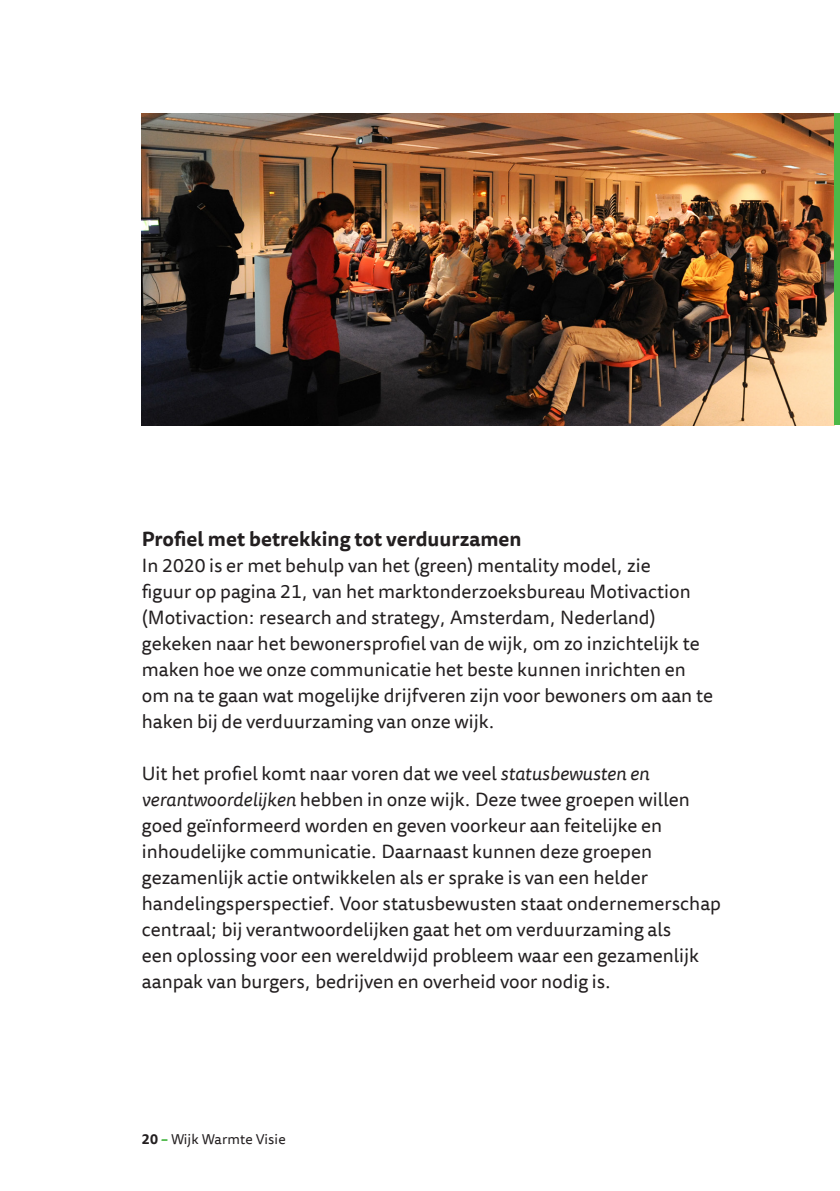
<style>
.page{position:relative;width:840px;height:1191px;background:#fff}
.page>*{position:absolute;margin:0;border:0;box-sizing:border-box;transform-origin:0 0}
.Plat_tussenkop_zwart{font:700 20px "Tisa Sans Offc";color:#231f20}
.Plat{font:19px/26px "Tisa Sans Offc";color:#231f20}
.t1{font:14px "Tisa Sans Offc";letter-spacing:.01em;color:#231f20}
.s1{font-style:italic}
.s2{font-weight:700}
.s3{font-weight:700;color:#4cb848}
</style>
<div class="page">
<img style="left:142px;top:113px;width:691px;height:312px">
<div style="left:833px;top:113px;width:6px;height:312px;background:#4cb848"></div>
<p class="Plat_tussenkop_zwart" style="left:142px;top:527px;width:381px">Profiel met betrekking tot verduurzamen</p>
<p class="Plat" style="left:142px;top:554px;width:572px">In 2020 is er met behulp van het (green) mentality model, zie<br>figuur op pagina 21, van het marktonderzoeksbureau Motivaction (Motivaction: research and strategy, Amsterdam, Nederland) gekeken naar het bewonersprofiel van de wijk, om zo inzichtelijk te maken hoe we onze communicatie het beste kunnen inrichten en om na te gaan wat mogelijke drijfveren zijn voor bewoners om aan te haken bij de verduurzaming van onze wijk.</p>
<p class="Plat" style="left:142px;top:762px;width:580px">Uit het profiel komt naar voren dat we veel <span class="s1">statusbewusten en verantwoordelijken</span> hebben in onze wijk. Deze twee groepen willen goed geïnformeerd worden en geven voorkeur aan feitelijke en inhoudelijke communicatie. Daarnaast kunnen deze groepen gezamenlijk actie ontwikkelen als er sprake is van een helder handelingsperspectief. Voor statusbewusten staat ondernemerschap centraal; bij verantwoordelijken gaat het om verduurzaming als<br>een oplossing voor een wereldwijd probleem waar een gezamenlijk aanpak van burgers, bedrijven en overheid voor nodig is.</p>
<p class="t1" style="left:142px;top:1131px;width:145px"><span class="s2">20</span> <span class="s3">–</span> Wijk Warmte Visie</p>
</div>
